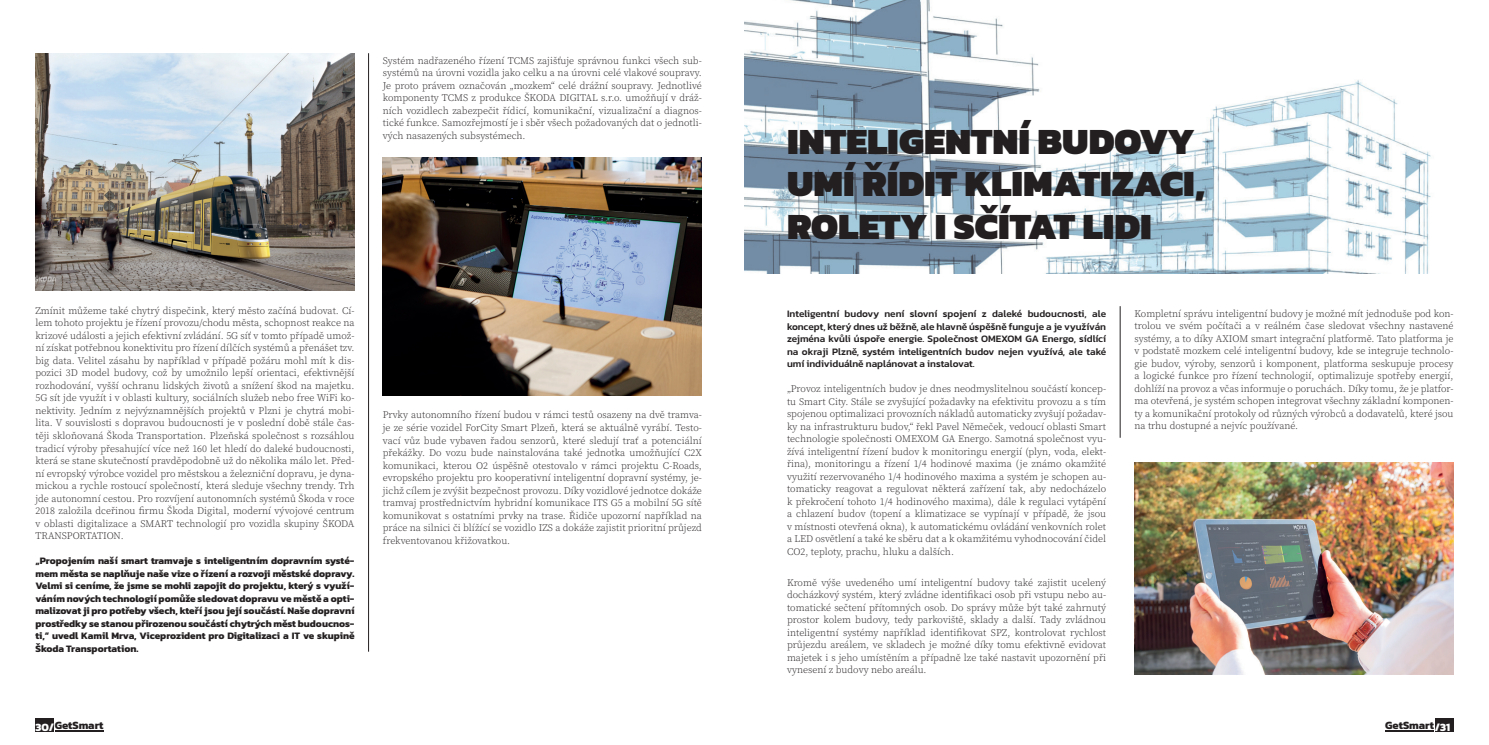
<style>
.page{position:relative;width:1489px;height:745px;background:#fff}
.page>*{position:absolute;margin:0;border:0;box-sizing:border-box;transform-origin:0 0}
.t1{font:900 37.5px/42.5px "Kanit";color:#231f20}
.t2{font:700 11.25px "Kanit";color:#231f20}
.t3{font:10px/12.5px "Source Serif Variable";color:#231f20;text-align:justify}
.t4{font:700 10px/12.5px "Kanit";color:#231f20;text-align:justify}
.t5{font:500 10px/12.5px "Kanit";color:#231f20;text-align:justify}
.s1{color:#fff}
</style>
<div class="page">
<hr style="left:1385px;top:730px;width:48px;height:1px;background:#231f20">
<div style="left:1434px;top:718px;width:19px;height:13px;background:#231f20"></div>
<hr style="left:55px;top:730px;width:48px;height:1px;background:#231f20">
<div style="left:35px;top:717px;width:19px;height:14px;background:#231f20"></div>
<img style="left:744px;top:0;width:687px;height:273px">
<hr style="left:368px;top:53px;width:1px;height:598px;background:#231f20">
<hr style="left:1119px;top:306px;width:1px;height:131px;background:#231f20">
<img style="left:1134px;top:462px;width:319px;height:211px">
<img style="left:35px;top:53px;width:319px;height:238px">
<img style="left:383px;top:158px;width:319px;height:237px">
<p class="t3" style="left:383px;top:54px;width:320px">Systém nadřazeného řízení TCMS zajišťuje správnou funkci všech sub&shy;systémů na úrovni vozidla jako celku a na úrovni celé vlakové soupravy.<br>Je proto právem označován „mozkem“ celé drážní soupravy. Jednotlivé komponenty TCMS z produkce ŠKODA DIGITAL s.r.o. umožňují v dráž&shy;ních vozidlech zabezpečit řídicí, komunikační, vizualizační a diagnos&shy;tické funkce. Samozřejmostí je i sběr všech požadovaných dat o jednotli&shy;vých nasazených subsystémech.</p>
<p class="t3" style="left:35px;top:304px;width:320px">Zmínit můžeme také chytrý dispečink, který město začíná budovat. Cí&shy;lem tohoto projektu je řízení provozu/chodu města, schopnost reakce na krizové události a jejich efektivní zvládání. 5G síť v tomto případě umož&shy;ní získat potřebnou konektivitu pro řízení dílčích systémů a přenášet tzv. big data. Velitel zásahu by například v případě požáru mohl mít k dis&shy;pozici 3D model budovy, což by umožnilo lepší orientaci, efektivnější rozhodování, vyšší ochranu lidských životů a snížení škod na majetku.<br>5G sít jde využít i v oblasti kultury, sociálních služeb nebo free WiFi ko&shy;nektivity. Jedním z nejvýznamnějších projektů v Plzni je chytrá mobi&shy;lita. V souvislosti s dopravou budoucnosti je v poslední době stále čas&shy;těji skloňovaná Škoda Transportation. Plzeňská společnost s rozsáhlou tradicí výroby přesahující více než 160 let hledí do daleké budoucnosti, která se stane skutečností pravděpodobně už do několika málo let. Před&shy;ní evropský výrobce vozidel pro městskou a železniční dopravu, je dyna&shy;mickou a rychle rostoucí společností, která sleduje všechny trendy. Trh jde autonomní cestou. Pro rozvíjení autonomních systémů Škoda v roce 2018 založila dceřinou firmu Škoda Digital, moderní vývojové centrum v oblasti digitalizace a SMART technologií pro vozidla skupiny ŠKODA TRANSPORTATION.</p>
<p class="t4" style="left:35px;top:554px;width:320px">„Propojením naší smart tramvaje s inteligentním dopravním systé&shy;mem města se naplňuje naše vize o řízení a rozvoji městské dopravy.<br>Velmi si ceníme, že jsme se mohli zapojit do projektu, který s využí&shy;váním nových technologií pomůže sledovat dopravu ve městě a opti&shy;malizovat ji pro potřeby všech, kteří jsou její součástí. Naše dopravní prostředky se stanou přirozenou součástí chytrých měst budoucnos&shy;ti,“ uvedl Kamil Mrva, Viceprozident pro Digitalizaci a IT ve skupině Škoda Transportation.</p>
<p class="t3" style="left:383px;top:408px;width:320px">Prvky autonomního řízení budou v rámci testů osazeny na dvě tramva&shy;je ze série vozidel ForCity Smart Plzeň, která se aktuálně vyrábí. Testo&shy;vací vůz bude vybaven řadou senzorů, které sledují trať a potenciální překážky. Do vozu bude nainstalována také jednotka umožňující C2X komunikaci, kterou O2 úspěšně otestovalo v rámci projektu C-Roads, evropského projektu pro kooperativní inteligentní dopravní systémy, je&shy;jichž cílem je zvýšit bezpečnost provozu. Díky vozidlové jednotce dokáže tramvaj prostřednictvím hybridní komunikace ITS G5 a mobilní 5G sítě komunikovat s ostatními prvky na trase. Řidiče upozorní například na práce na silnici či blížící se vozidlo IZS a dokáže zajistit prioritní průjezd frekventovanou křižovatkou.</p>
<h1 class="t1" style="left:787px;top:118px;width:419px">INTELIGENTNÍ BUDOVY<br>UMÍ ŘÍDIT KLIMATIZACI,<br>ROLETY I SČÍTAT LIDI</h1>
<p class="t5" style="left:787px;top:307px;width:320px">Inteligentní budovy není slovní spojení z daleké budoucnosti, ale koncept, který dnes už běžně, ale hlavně úspěšně funguje a je využíván zejména kvůli úspoře energie. Společnost OMEXOM GA Energo, sídlící na okraji Plzně, systém inteligentních budov nejen využívá, ale také umí individuálně naplánovat a instalovat.</p>
<p class="t3" style="left:787px;top:382px;width:320px">„Provoz inteligentních budov je dnes neodmyslitelnou součástí koncep&shy;tu Smart City. Stále se zvyšující požadavky na efektivitu provozu a s tím spojenou optimalizaci provozních nákladů automaticky zvyšují požadav&shy;ky na infrastrukturu budov,“ řekl Pavel Němeček, vedoucí oblasti Smart technologie společnosti OMEXOM GA Energo. Samotná společnost vyu&shy;žívá inteligentní řízení budov k monitoringu energií (plyn, voda, elekt&shy;řina), monitoringu a řízení 1/4 hodinové maxima (je známo okamžité využití rezervovaného 1/4 hodinového maxima a systém je schopen au&shy;tomaticky reagovat a regulovat některá zařízení tak, aby nedocházelo k překročení tohoto 1/4 hodinového maxima), dále k regulaci vytápění a chlazení budov (topení a klimatizace se vypínají v případě, že jsou v místnosti otevřená okna), k automatickému ovládání venkovních rolet a LED osvětlení a také ke sběru dat a k okamžitému vyhodnocování čidel CO2, teploty, prachu, hluku a dalších.</p>
<p class="t3" style="left:787px;top:575px;width:320px">Kromě výše uvedeného umí inteligentní budovy také zajistit ucelený docházkový systém, který zvládne identifikaci osob při vstupu nebo au&shy;tomatické sečtení přítomných osob. Do správy může být také zahrnutý prostor kolem budovy, tedy parkoviště, sklady a další. Tady zvládnou inteligentní systémy například identifikovat SPZ, kontrolovat rychlost průjezdu areálem, ve skladech je možné díky tomu efektivně evidovat majetek i s jeho umístěním a případně lze také nastavit upozornění při vynesení z budovy nebo areálu.</p>
<p class="t3" style="left:1134px;top:307px;width:320px">Kompletní správu inteligentní budovy je možné mít jednoduše pod kon&shy;trolou ve svém počítači a v reálném čase sledovat všechny nastavené systémy, a to díky AXIOM smart integrační platformě. Tato platforma je v podstatě mozkem celé inteligentní budovy, kde se integruje technolo&shy;gie budov, výroby, senzorů i komponent, platforma seskupuje procesy a logické funkce pro řízení technologií, optimalizuje spotřeby energií, dohlíží na provoz a včas informuje o poruchách. Díky tomu, že je platfor&shy;ma otevřená, je systém schopen integrovat všechny základní komponen&shy;ty a komunikační protokoly od různých výrobců a dodavatelů, které jsou na trhu dostupné a nejvíc používané.</p>
<p class="t2" style="left:35px;top:716px;width:70px"><span class="s1">30/</span>GetSmart</p>
<p class="t2" style="left:1384px;top:716px;width:66px">GetSmart<span class="s1">/31</span></p>
</div>
